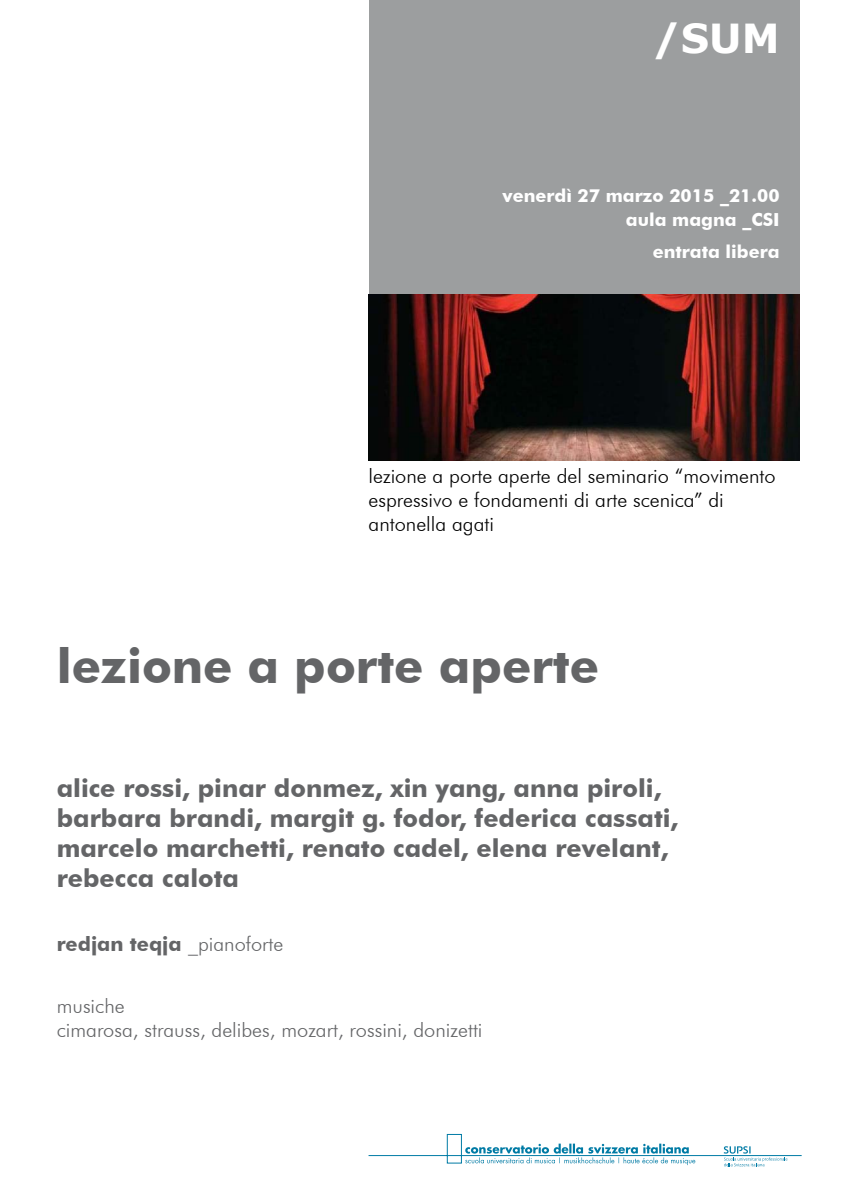
<style>
.page{position:relative;width:842px;height:1191px;background:#fff}
.page>*{position:absolute;margin:0;border:0;box-sizing:border-box;transform-origin:0 0}
.t1{font:700 48px "Futura BT";color:#646567}
.t2{font:700 40px "Verdana";color:#fff}
.t3{font:700 25px/30px "Futura BT";color:#646567}
.t4{font:300 20px/24px "Futura BT";color:#000}
.t5{font:300 20px/24px "Futura BT";color:#646567}
.t6{font:700 20px "Futura BT";color:#646567}
.t7{font:700 18px/24px "Futura BT";color:#fff;text-align:right}
.s1{font-weight:300}
</style>
<div class="page">
<div style="left:369px;top:0;width:430px;height:295px;background:#9c9e9f"></div>
<svg style="left:368px;top:1134px;width:434px;height:32px"></svg>
<img style="left:369px;top:295px;width:430px;height:165px">
<h2 class="t2" style="left:653px;top:10px;width:128px">/SUM</h2>
<p class="t7" style="left:502px;top:184px;width:279px">venerdì 27 marzo 2015 _21.00 aula magna _CSI</p>
<p class="t7" style="left:653px;top:240px;width:128px">entrata libera</p>
<p class="t4" style="left:369px;top:464px;width:409px">lezione a porte aperte del seminario “movimento espressivo e fondamenti di arte scenica” di antonella agati</p>
<h1 class="t1" style="left:57px;top:637px;width:544px">lezione a porte aperte</h1>
<p class="t3" style="left:57px;top:773px;width:623px">alice rossi, pinar donmez, xin yang, anna piroli, barbara brandi, margit g. fodor, federica cassati, marcelo marchetti, renato cadel, elena revelant, rebecca calota</p>
<p class="t6" style="left:57px;top:932px;width:228px">redjan teqja <span class="s1">_pianoforte</span></p>
<p class="t5" style="left:57px;top:993px;width:427px">musiche<br>cimarosa, strauss, delibes, mozart, rossini, donizetti</p>
</div>
